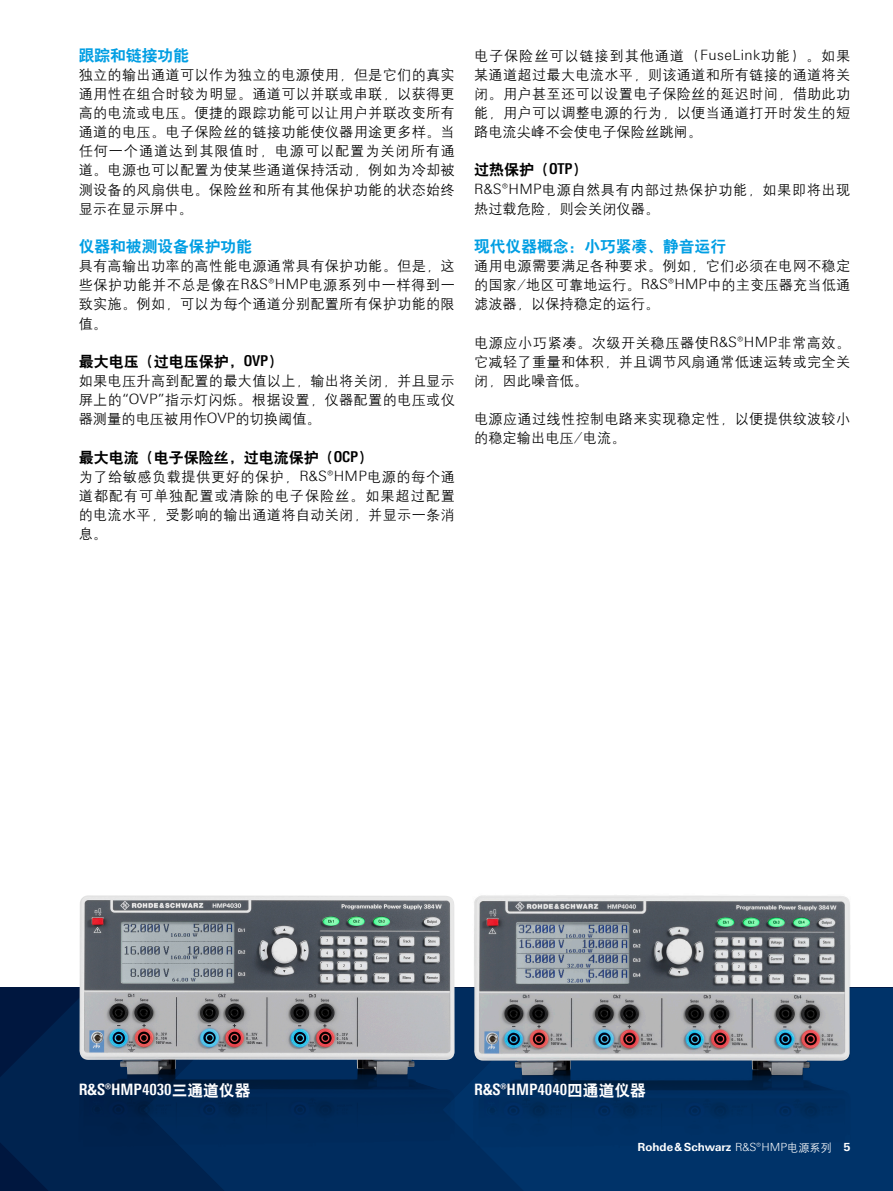
<style>
.page{position:relative;width:893px;height:1191px;background:#fff}
.page>*{position:absolute;margin:0;border:0;box-sizing:border-box;transform-origin:0 0}
.Absatzfett_cyan{font:15.75px "H Yb 2 gj";color:#009ee3}
.Grafik_Tabelle_Übers{font:700 15.75px "Linotype Univers 620 Cn";color:#fff}
.Absatzfett_schwarz{font:15px "H Yb 2 gj";color:#000}
.Haupttext_ohne_Absta{font:14.25px/19.2px "H Yg 2 gj";letter-spacing:.015em;color:#000;text-align:justify}
.Haupttext{font:14.25px/19.2px "H Yg 2 gj";letter-spacing:.015em;color:#000;text-align:justify}
.Fusszeile_rechts{font:700 11.25px "Linotype Univers 630";color:#fff}
.s1{font-family:"Linotype Univers 330";font-weight:300}
.s2{font-family:"Linotype Univers 620 Cn";font-weight:700}
.s3{font-family:"H Yb 2 gj";font-weight:400}
.s4{font-family:"H Yg 2 gj";font-weight:400}
</style>
<div class="page">
<svg style="left:0;top:988px;width:143px;height:203px;background:#001f4a"></svg>
<svg style="left:143px;top:1146px;width:300px;height:45px;background:#002a5a"></svg>
<svg style="left:443px;top:988px;width:450px;height:203px;background:#002f63"></svg>
<img style="left:466px;top:895px;width:418px;height:296px">
<img style="left:474px;top:896px;width:376px;height:179px">
<img style="left:79px;top:1074px;width:376px;height:72px">
<img style="left:79px;top:895px;width:376px;height:179px">
<p class="Absatzfett_cyan" style="left:79px;top:47px;width:112px">跟踪和链接功能</p>
<p class="Haupttext_ohne_Absta" style="left:79px;top:65px;width:378px">独立的输出通道可以作为独立的电源使用，但是它们的真实通用性在组合时较为明显。通道可以并联或串联，以获得更高的电流或电压。便捷的跟踪功能可以让用户并联改变所有通道的电压。电子保险丝的链接功能使仪器用途更多样。当任何一个通道达到其限值时，电源可以配置为关闭所有通道。电源也可以配置为使某些通道保持活动，例如为冷却被测设备的风扇供电。保险丝和所有其他保护功能的状态始终显示在显示屏中。</p>
<p class="Absatzfett_cyan" style="left:79px;top:238px;width:175px">仪器和被测设备保护功能</p>
<p class="Haupttext_ohne_Absta" style="left:79px;top:256px;width:378px">具有高输出功率的高性能电源通常具有保护功能。但是，这些保护功能并不总是像在<span class="s1">R&amp;S®HMP</span>电源系列中一样得到一致实施。例如，可以为每个通道分别配置所有保护功能的限值。</p>
<p class="Absatzfett_schwarz" style="left:79px;top:354px;width:206px">最大电压（过电压保护，<span class="s2">OVP</span>）</p>
<p class="Haupttext_ohne_Absta" style="left:79px;top:371px;width:378px">如果电压升高到配置的最大值以上，输出将关闭，并且显示屏上的<span class="s1">“OVP”</span>指示灯闪烁。根据设置，仪器配置的电压或仪器测量的电压被用作<span class="s1">OVP</span>的切换阈值。</p>
<p class="Absatzfett_schwarz" style="left:79px;top:449px;width:296px">最大电流（电子保险丝，过电流保护（<span class="s2">OCP</span>）</p>
<p class="Haupttext_ohne_Absta" style="left:79px;top:467px;width:378px">为了给敏感负载提供更好的保护，<span class="s1">R&amp;S®HMP</span>电源的每个通道都配有可单独配置或清除的电子保险丝。如果超过配置的电流水平，受影响的输出通道将自动关闭，并显示一条消息。</p>
<p class="Haupttext" style="left:474px;top:46px;width:378px">电子保险丝可以链接到其他通道（<span class="s1">FuseLink</span>功能）。如果某通道超过最大电流水平，则该通道和所有链接的通道将关闭。用户甚至还可以设置电子保险丝的延迟时间，借助此功能，用户可以调整电源的行为，以便当通道打开时发生的短路电流尖峰不会使电子保险丝跳闸。</p>
<p class="Absatzfett_schwarz" style="left:474px;top:162px;width:115px">过热保护（<span class="s2">OTP</span>）</p>
<p class="Haupttext_ohne_Absta" style="left:474px;top:180px;width:378px"><span class="s1">R&amp;S®HMP</span>电源自然具有内部过热保护功能，如果即将出现热过载危险，则会关闭仪器。</p>
<p class="Absatzfett_cyan" style="left:474px;top:238px;width:253px">现代仪器概念：小巧紧凑、静音运行</p>
<p class="Haupttext_ohne_Absta" style="left:474px;top:256px;width:378px">通用电源需要满足各种要求。例如，它们必须在电网不稳定的国家/地区可靠地运行。<span class="s1">R&amp;S®HMP</span>中的主变压器充当低通滤波器，以保持稳定的运行。</p>
<p class="Haupttext" style="left:474px;top:333px;width:378px">电源应小巧紧凑。次级开关稳压器使<span class="s1">R&amp;S®HMP</span>非常高效。它减轻了重量和体积，并且调节风扇通常低速运转或完全关闭，因此噪音低。</p>
<p class="Haupttext" style="left:474px;top:409px;width:378px">电源应通过线性控制电路来实现稳定性，以便提供纹波较小的稳定输出电压/电流。</p>
<p class="Grafik_Tabelle_Übers" style="left:79px;top:1080px;width:173px">R&amp;S®HMP4030<span class="s3">三通道仪器</span></p>
<p class="Grafik_Tabelle_Übers" style="left:474px;top:1080px;width:173px">R&amp;S®HMP4040<span class="s3">四通道仪器</span></p>
<p class="Fusszeile_rechts" style="left:637px;top:1139px;width:214px">Rohde&amp;Schwarz <span class="s1">R&amp;S®HMP</span><span class="s4">电源系列</span> 5</p>
</div>
